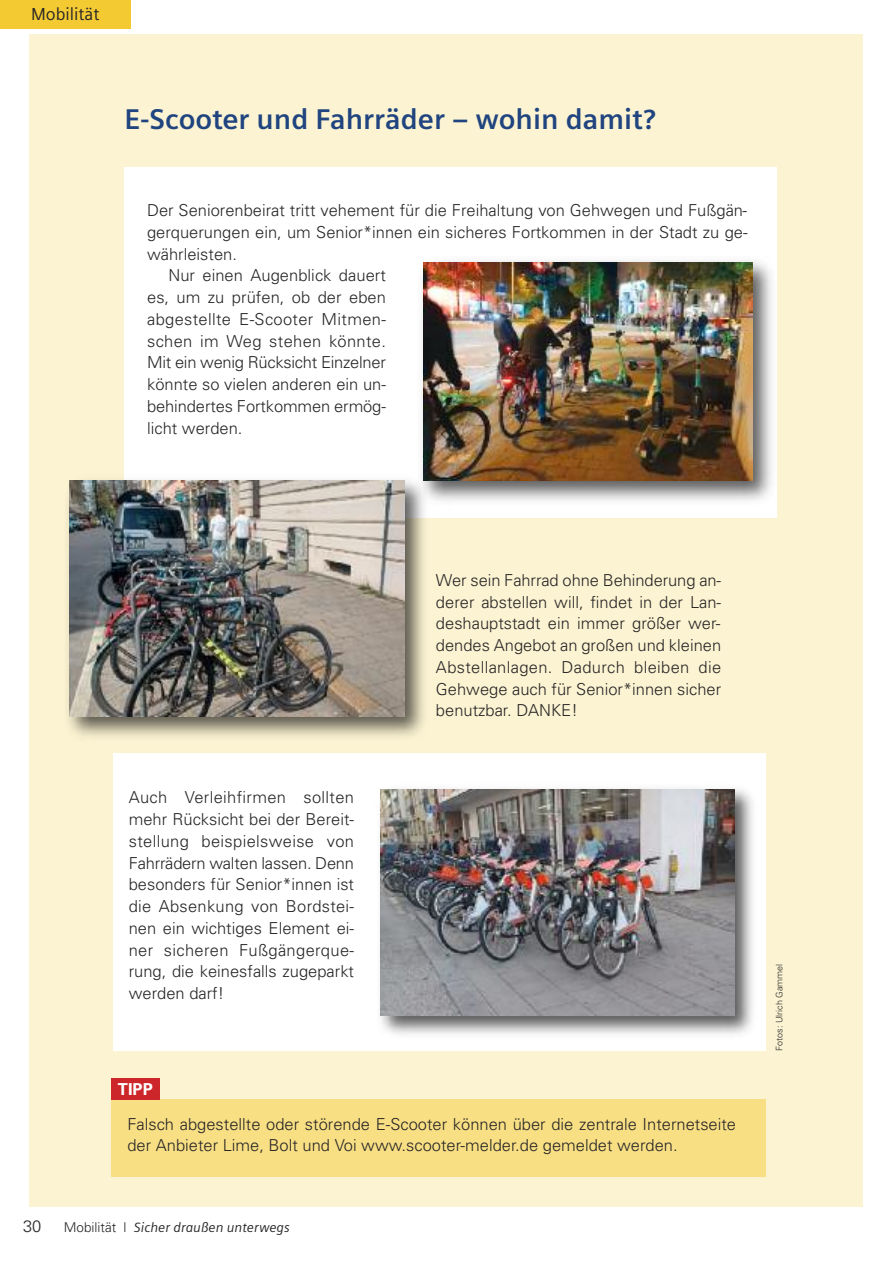
<style>
.page{position:relative;width:893px;height:1263px;background:#fff}
.page>*{position:absolute;margin:0;border:0;box-sizing:border-box;transform-origin:0 0}
.t1{font:700 28.5px "Siemens Sans";color:#1f447f}
.t2{font:17.4px "Siemens Sans";color:#272526}
.t3{font:300 16.5px/21.8px "Univers";color:#272526;text-align:justify}
.t4{font:300 16.5px "Univers";letter-spacing:.02em;color:#272526}
.t5{font:700 16.5px "Univers";color:#fff}
.t6{font:italic 13.5px "Siemens Sans";color:#272526}
.t7{font:300 9px "Univers";color:#272526}
.s1{font-family:"Univers";font-weight:300;font-style:normal}
</style>
<div class="page">
<div style="left:30px;top:34px;width:833px;height:1172px;background:#fcf3d2"></div>
<div style="left:0;top:0;width:131px;height:28px;background:#f3ca32"></div>
<div style="left:125px;top:168px;width:652px;height:350px;background:#fff"></div>
<img style="left:422px;top:261px;width:350px;height:240px">
<img style="left:423px;top:263px;width:329px;height:218px">
<img style="left:68px;top:473px;width:364px;height:264px">
<img style="left:69px;top:481px;width:336px;height:235px">
<div style="left:113px;top:753px;width:652px;height:297px;background:#fff"></div>
<img style="left:380px;top:788px;width:373px;height:247px">
<img style="left:381px;top:790px;width:353px;height:225px">
<div style="left:111px;top:1099px;width:654px;height:77px;background:#f8df84"></div>
<div style="left:112px;top:1078px;width:48px;height:21px;background:#cc262a"></div>
<p class="t2" style="left:31px;top:4px;width:70px">Mobilität</p>
<h1 class="t1" style="left:125px;top:103px;width:533px">E-Scooter und Fahrräder – wohin damit?</h1>
<p class="t3" style="left:147px;top:201px;width:601px">Der Seniorenbeirat tritt vehement für die Freihaltung von Gehwegen und Fußgän-</p>
<p class="t3" style="left:147px;top:223px;width:602px">gerquerungen ein, um Senior*innen ein sicheres Fortkommen in der Stadt zu ge-</p>
<p class="t3" style="left:147px;top:244px;width:91px">währleisten.</p>
<p class="t3" style="left:168px;top:266px;width:219px">Nur einen Augenblick dauert</p>
<p class="t3" style="left:147px;top:288px;width:240px">es, um zu prüfen, ob der eben</p>
<p class="t4" style="left:147px;top:313px;width:240px">abgestellte E-Scooter Mitmen-</p>
<p class="t4" style="left:147px;top:335px;width:240px">schen im Weg stehen könnte.</p>
<p class="t3" style="left:147px;top:353px;width:240px">Mit ein wenig Rücksicht Einzelner</p>
<p class="t3" style="left:147px;top:375px;width:240px">könnte so vielen anderen ein un-</p>
<p class="t3" style="left:147px;top:397px;width:240px">behindertes Fortkommen ermög-</p>
<p class="t3" style="left:147px;top:418px;width:97px">licht werden.</p>
<p class="t3" style="left:129px;top:788px;width:227px">Auch Verleihfirmen sollten mehr Rücksicht bei der Bereit&shy;stellung beispielsweise von Fahrrädern walten lassen. Denn besonders für Senior*innen ist die Absenkung von Bordstei&shy;nen ein wichtiges Element ei&shy;ner sicheren Fußgängerque&shy;rung, die keinesfalls zugeparkt werden darf!</p>
<p class="t3" style="left:436px;top:571px;width:287px">Wer sein Fahrrad ohne Behinderung an&shy;derer abstellen will, findet in der Lan&shy;deshauptstadt ein immer größer wer&shy;dendes Angebot an großen und kleinen Abstellanlagen. Dadurch bleiben die Gehwege auch für Senior*innen sicher benutzbar. DANKE!</p>
<p class="t5" style="left:118px;top:1083px;width:36px">TIPP</p>
<p class="t3" style="left:127px;top:1114px;width:610px">Falsch abgestellte oder störende E-Scooter können über die zentrale Internetseite der Anbieter Lime, Bolt und Voi www.scooter-melder.de gemeldet werden.</p>
<p class="t3" style="left:23px;top:1217px;width:20px">30</p>
<p class="t6" style="left:64px;top:1219px;width:228px"><span class="s1">Mobilität l</span> Sicher draußen unterwegs</p>
<p class="t7" style="left:776px;top:1050px;width:89px;rotate:-90deg">Fotos: Ulrich Gammel</p>
</div>
